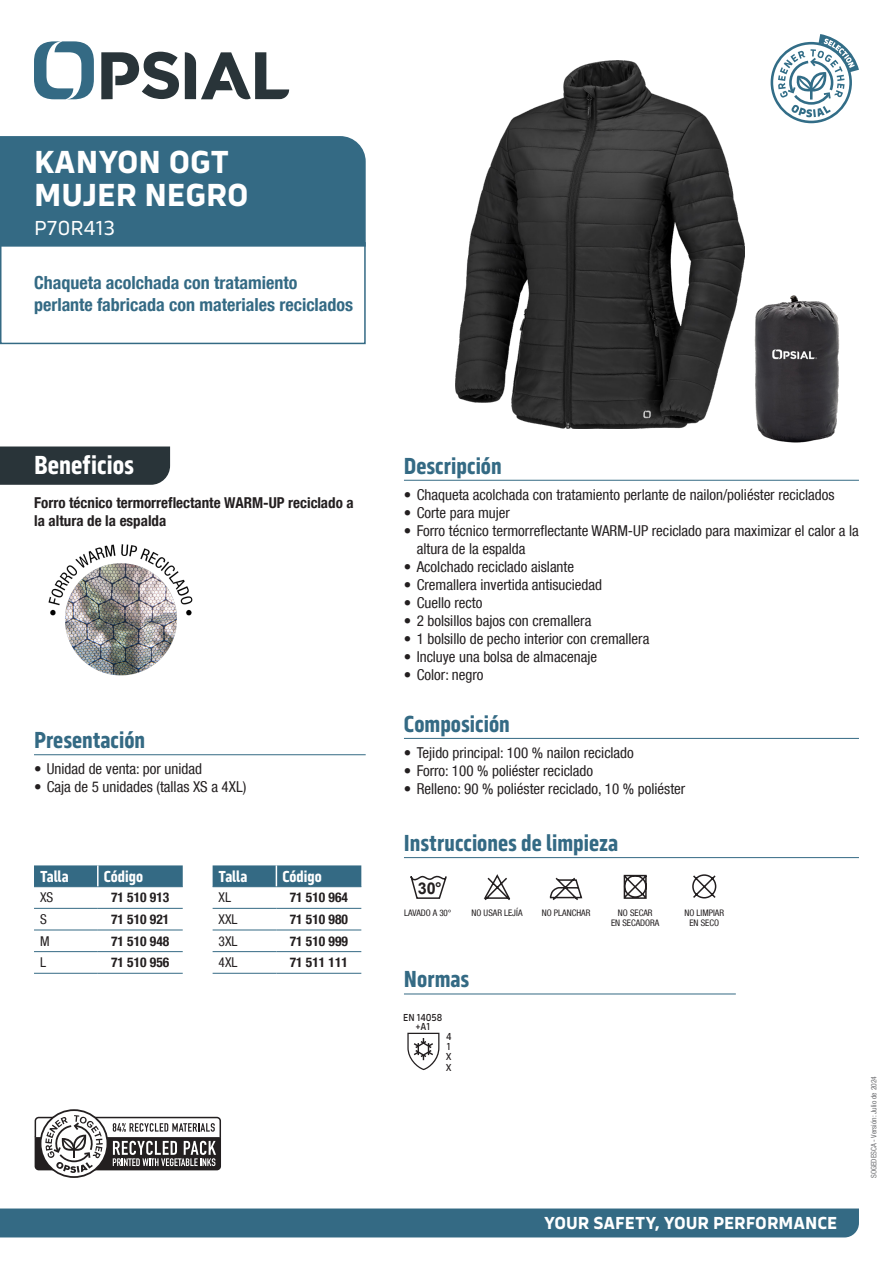
<style>
.page{position:relative;width:893px;height:1263px;background:#fff}
.page>*{position:absolute;margin:0;border:0;box-sizing:border-box;transform-origin:0 0}
.NOM_PRODUIT_NC{font:700 33px/33px "Serca";color:#fff}
.Benefices{font:700 27px "Serca Condensed";color:#fff}
.Sous-titres{font:700 24px "Serca Condensed";color:#346a84}
.Code_P{font:21px "Serca";letter-spacing:-.005em;color:#fff}
.PLUS_PRODUIT{font:700 condensed 18px/21.6px "Helvetica Neue LT Com";color:#346a84}
.t1{font:700 18px "Serca";color:#fff}
.tableauTitre{font:700 16.5px "Serca Condensed";color:#fff}
.t2{font:700 16.2px "Arial";color:#231f20}
.t3{font:condensed 15px/18px "Helvetica Neue LT Com";color:#231f20}
.Puces_benefices{font:700 condensed 15px/18px "Helvetica Neue LT Com";color:#231f20}
.TableauCode{font:700 condensed 13.5px "Helvetica Neue LT Com";color:#231f20}
.tableau{font:condensed 13.5px "Helvetica Neue LT Com";color:#231f20}
.t4{font:500 10.5px/10.1px "Serca";color:#231f20;text-align:center;scale:.88 1}
.Puces_texte_regular{font:condensed 9px/10.5px "Helvetica Neue LT Com";color:#231f20;text-align:center}
.Date{font:condensed 7.5px "Helvetica Neue LT Com";color:#6c6d70}
</style>
<div class="page">
<svg style="left:34px;top:41px;width:60px;height:58px"></svg>
<svg style="left:185px;top:52px;width:104px;height:48px"></svg>
<svg style="left:101px;top:52px;width:78px;height:47px"></svg>
<div style="left:0;top:1208px;width:859px;height:29px;background:#346a84"></div>
<hr style="left:34px;top:754px;width:332px;height:1px;background:#346a84">
<div style="left:34px;top:865px;width:149px;height:21px;background:#346a84"></div>
<hr style="left:34px;top:886px;width:64px;height:1px;background:#346a84">
<hr style="left:98px;top:886px;width:85px;height:1px;background:#346a84">
<hr style="left:34px;top:908px;width:64px;height:1px;background:#346a84">
<hr style="left:98px;top:908px;width:85px;height:1px;background:#346a84">
<hr style="left:34px;top:930px;width:64px;height:1px;background:#346a84">
<hr style="left:98px;top:930px;width:85px;height:1px;background:#346a84">
<hr style="left:34px;top:951px;width:64px;height:1px;background:#346a84">
<hr style="left:98px;top:951px;width:85px;height:1px;background:#346a84">
<hr style="left:34px;top:973px;width:64px;height:1px;background:#346a84">
<hr style="left:98px;top:973px;width:85px;height:1px;background:#346a84">
<hr style="left:97px;top:865px;width:2px;height:21px;background:#fff">
<hr style="left:213px;top:908px;width:63px;height:1px;background:#346a84">
<hr style="left:276px;top:908px;width:85px;height:1px;background:#346a84">
<hr style="left:213px;top:930px;width:63px;height:1px;background:#346a84">
<hr style="left:276px;top:930px;width:85px;height:1px;background:#346a84">
<hr style="left:213px;top:951px;width:63px;height:1px;background:#346a84">
<hr style="left:276px;top:951px;width:85px;height:1px;background:#346a84">
<svg style="left:213px;top:865px;width:148px;height:22px;background:#3a6e87"></svg>
<hr style="left:213px;top:973px;width:63px;height:1px;background:#346a84">
<hr style="left:276px;top:973px;width:85px;height:1px;background:#346a84">
<hr style="left:404px;top:480px;width:455px;height:1px;background:#346a84">
<hr style="left:404px;top:738px;width:455px;height:1px;background:#346a84">
<div style="left:0;top:446px;width:170px;height:39px;background:#293439"></div>
<div style="left:0;top:242px;width:366px;height:102px;border:2px solid #346a84"></div>
<div style="left:0;top:136px;width:366px;height:111px;background:#346a84"></div>
<img style="left:48px;top:544px;width:145px;height:132px">
<hr style="left:404px;top:857px;width:455px;height:1px;background:#346a84">
<svg style="left:410px;top:875px;width:37px;height:24px"></svg>
<svg style="left:623px;top:874px;width:24px;height:25px"></svg>
<svg style="left:692px;top:874px;width:25px;height:25px"></svg>
<svg style="left:549px;top:877px;width:34px;height:24px"></svg>
<svg style="left:483px;top:874px;width:28px;height:27px"></svg>
<img style="left:455px;top:61px;width:289px;height:367px">
<img style="left:754px;top:295px;width:86px;height:148px">
<svg style="left:34px;top:1109px;width:187px;height:69px"></svg>
<hr style="left:404px;top:993px;width:332px;height:1px;background:#346a84">
<svg style="left:407px;top:1033px;width:32px;height:37px"></svg>
<svg style="left:771px;top:34px;width:88px;height:89px"></svg>
<p class="NOM_PRODUIT_NC" style="left:34px;top:145px;width:216px">KANYON OGT<br>MUJER NEGRO</p>
<p class="Code_P" style="left:34px;top:216px;width:82px">P70R413</p>
<p class="PLUS_PRODUIT" style="left:34px;top:272px;width:320px">Chaqueta acolchada con tratamiento perlante fabricada con materiales reciclados</p>
<p class="Benefices" style="left:34px;top:449px;width:101px">Beneficios</p>
<p class="Puces_benefices" style="left:34px;top:494px;width:321px">Forro técnico termorreflectante WARM-UP reciclado a la altura de la espalda</p>
<p class="Sous-titres" style="left:34px;top:726px;width:113px">Presentación</p>
<p class="t3" style="left:34px;top:760px;width:169px">• Unidad de venta: por unidad</p>
<p class="t3" style="left:34px;top:778px;width:214px">• Caja de 5 unidades (tallas XS a 4XL)</p>
<p class="tableauTitre" style="left:40px;top:867px;width:30px">Talla</p>
<p class="tableauTitre" style="left:104px;top:867px;width:41px">Código</p>
<p class="tableau" style="left:40px;top:890px;width:15px">XS</p>
<p class="TableauCode" style="left:111px;top:889px;width:60px">71 510 913</p>
<p class="tableau" style="left:40px;top:911px;width:8px">S</p>
<p class="TableauCode" style="left:111px;top:911px;width:60px">71 510 921</p>
<p class="tableau" style="left:40px;top:933px;width:11px">M</p>
<p class="TableauCode" style="left:111px;top:933px;width:60px">71 510 948</p>
<p class="tableau" style="left:40px;top:954px;width:7px">L</p>
<p class="TableauCode" style="left:111px;top:954px;width:60px">71 510 956</p>
<p class="tableauTitre" style="left:219px;top:867px;width:30px">Talla</p>
<p class="tableauTitre" style="left:282px;top:867px;width:41px">Código</p>
<p class="tableau" style="left:219px;top:890px;width:14px">XL</p>
<p class="TableauCode" style="left:290px;top:889px;width:60px">71 510 964</p>
<p class="tableau" style="left:219px;top:911px;width:20px">XXL</p>
<p class="TableauCode" style="left:290px;top:911px;width:60px">71 510 980</p>
<p class="tableau" style="left:219px;top:933px;width:20px">3XL</p>
<p class="TableauCode" style="left:290px;top:933px;width:60px">71 510 999</p>
<p class="tableau" style="left:219px;top:954px;width:20px">4XL</p>
<p class="TableauCode" style="left:290px;top:954px;width:60px">71 511 111</p>
<p class="Sous-titres" style="left:404px;top:452px;width:99px">Descripción</p>
<p class="t3" style="left:404px;top:485px;width:432px">• Chaqueta acolchada con tratamiento perlante de nailon/poliéster reciclados</p>
<p class="t3" style="left:404px;top:503px;width:108px">• Corte para mujer</p>
<p class="t3" style="left:417px;top:521px;width:444px;text-indent:-13px">• Forro técnico termorreflectante WARM-UP reciclado para maximizar el calor a la altura de la espalda</p>
<p class="t3" style="left:404px;top:557px;width:172px">• Acolchado reciclado aislante</p>
<p class="t3" style="left:404px;top:575px;width:200px">• Cremallera invertida antisuciedad</p>
<p class="t3" style="left:404px;top:593px;width:80px">• Cuello recto</p>
<p class="t3" style="left:404px;top:611px;width:189px">• 2 bolsillos bajos con cremallera</p>
<p class="t3" style="left:404px;top:629px;width:247px">• 1 bolsillo de pecho interior con cremallera</p>
<p class="t3" style="left:404px;top:647px;width:195px">• Incluye una bolsa de almacenaje</p>
<p class="t3" style="left:404px;top:665px;width:81px">• Color: negro</p>
<p class="Sous-titres" style="left:404px;top:710px;width:107px">Composición</p>
<p class="t3" style="left:404px;top:743px;width:231px">• Tejido principal: 100 % nailon reciclado</p>
<p class="t3" style="left:404px;top:761px;width:191px">• Forro: 100 % poliéster reciclado</p>
<p class="t3" style="left:404px;top:779px;width:283px">• Relleno: 90 % poliéster reciclado, 10 % poliéster</p>
<p class="Sous-titres" style="left:404px;top:829px;width:216px">Instrucciones de limpieza</p>
<p class="t2" style="left:418px;top:877px;width:25px">30°</p>
<p class="Puces_texte_regular" style="left:404px;top:907px;width:49px">LAVADO A 30°</p>
<p class="Puces_texte_regular" style="left:471px;top:907px;width:53px">NO USAR LEJÍA</p>
<p class="Puces_texte_regular" style="left:542px;top:907px;width:50px">NO PLANCHAR</p>
<p class="Puces_texte_regular" style="left:611px;top:907px;width:50px">NO SECAR<br>EN SECADORA</p>
<p class="Puces_texte_regular" style="left:684px;top:907px;width:41px">NO LIMPIAR<br>EN SECO</p>
<p class="Sous-titres" style="left:404px;top:965px;width:67px">Normas</p>
<p class="t4" style="left:403px;top:1012px;width:46px;line-height:9px">EN 14058 +A1</p>
<p class="t4" style="left:446px;top:1032px;width:8px;text-align:justify">4<br>1<br>X X</p>
<p class="t1" style="left:544px;top:1212px;width:295px">YOUR SAFETY, YOUR PERFORMANCE</p>
<p class="Date" style="left:869px;top:1178px;width:103px;rotate:-90deg">SOGEDESCA - Versión: Julio de 2024</p>
</div>
